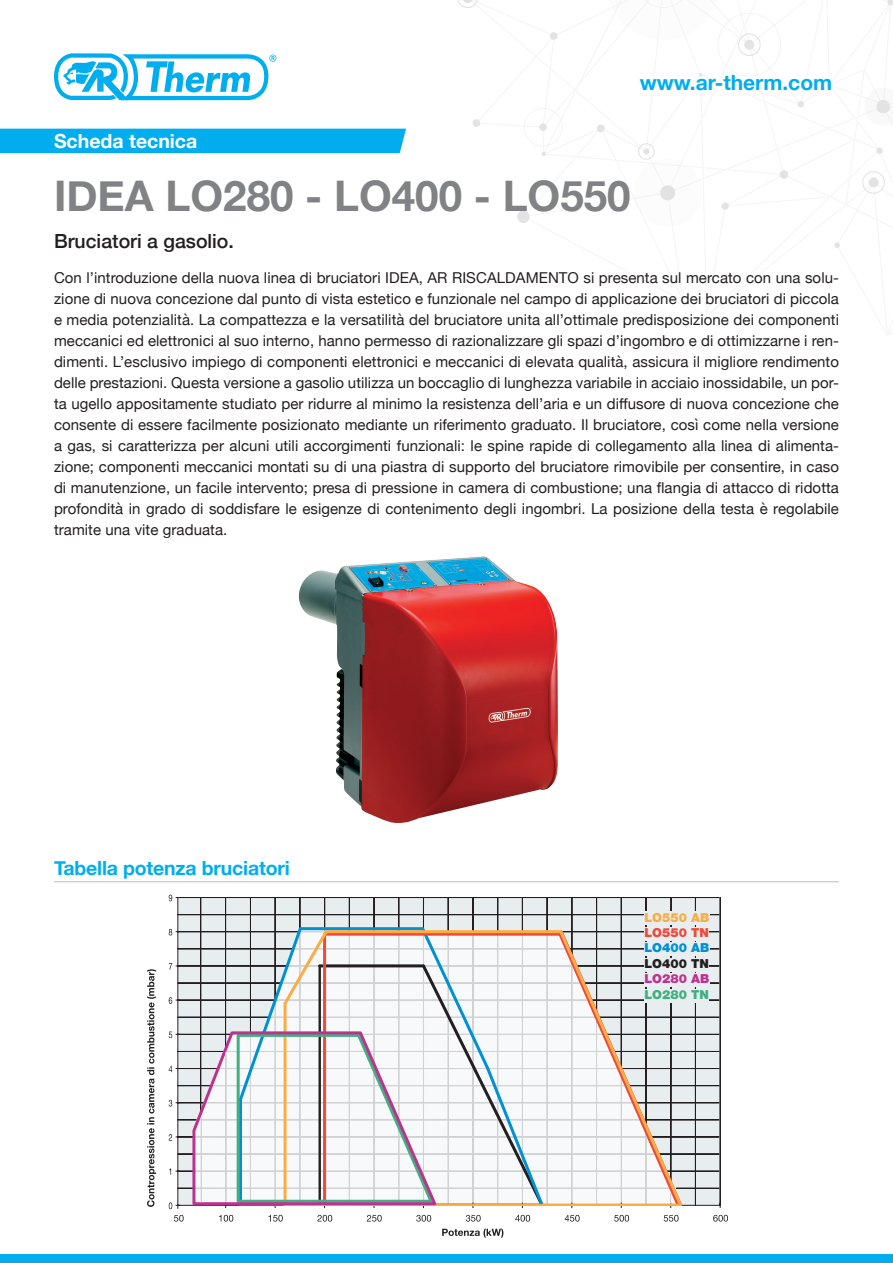
<style>
.page{position:relative;width:893px;height:1263px;background:#fff}
.page>*{position:absolute;margin:0;border:0;box-sizing:border-box;transform-origin:0 0}
.t1{font:700 42.15px "Helvetica Neue";color:#808285}
.t2{font:700 21px "Helvetica Neue";color:#00aeef}
.t3{font:700 19.5px "Helvetica Neue";letter-spacing:-.01em;color:#00aeef}
.t4{font:500 19.5px "Helvetica Neue";color:#231f20}
.t5{font:700 19.5px "Helvetica Neue";color:#fff}
.t6{font:15px/21px "Helvetica Neue";letter-spacing:.005em;color:#231f20;text-align:justify}
.t7{font:900 12.45px/15.5px "Helvetica Neue";color:#faad45;text-align:justify}
.t8{font:900 12.45px "Helvetica Neue";color:#40b081}
.t9{font:900 12.45px "Helvetica Neue";color:#bd328e}
.s1{color:#ef4939}
.s2{color:#0090d4}
.s3{color:#231f20}
</style>
<div class="page">
<svg style="left:457px;top:0;width:436px;height:248px"></svg>
<svg style="left:54px;top:53px;width:222px;height:48px"></svg>
<div style="left:0;top:1254px;width:893px;height:9px;background:#00aeef"></div>
<img style="left:298px;top:556px;width:260px;height:267px">
<hr style="left:54px;top:881px;width:785px;height:1px;background:#bcbdc0">
<div style="left:178px;top:897px;width:542px;height:308px;background:#e8eef0"></div>
<hr style="left:250px;top:897px;width:1px;height:308px;background:#231f20">
<hr style="left:300px;top:897px;width:1px;height:308px;background:#231f20">
<hr style="left:349px;top:897px;width:1px;height:308px;background:#231f20">
<hr style="left:399px;top:897px;width:1px;height:308px;background:#231f20">
<hr style="left:398px;top:897px;width:1px;height:308px;background:#231f20">
<hr style="left:448px;top:897px;width:1px;height:308px;background:#231f20">
<hr style="left:497px;top:897px;width:1px;height:308px;background:#231f20">
<hr style="left:547px;top:897px;width:1px;height:308px;background:#231f20">
<hr style="left:275px;top:897px;width:1px;height:308px;background:#231f20">
<hr style="left:324px;top:897px;width:1px;height:308px;background:#231f20">
<hr style="left:374px;top:897px;width:1px;height:308px;background:#231f20">
<hr style="left:423px;top:897px;width:1px;height:308px;background:#231f20">
<hr style="left:473px;top:897px;width:1px;height:308px;background:#231f20">
<hr style="left:522px;top:897px;width:1px;height:308px;background:#231f20">
<hr style="left:596px;top:897px;width:1px;height:308px;background:#231f20">
<hr style="left:646px;top:897px;width:1px;height:308px;background:#231f20">
<hr style="left:695px;top:897px;width:1px;height:308px;background:#231f20">
<hr style="left:572px;top:897px;width:1px;height:308px;background:#231f20">
<hr style="left:571px;top:897px;width:1px;height:308px;background:#231f20">
<hr style="left:621px;top:897px;width:1px;height:308px;background:#231f20">
<div style="left:670px;top:897px;width:1px;height:308px;border:1px solid #231f20"></div>
<hr style="left:178px;top:983px;width:541px;height:1px;background:#231f20">
<hr style="left:178px;top:948px;width:541px;height:1px;background:#231f20">
<svg style="left:178px;top:915px;width:466px;height:1px"></svg>
<hr style="left:178px;top:914px;width:541px;height:1px;background:#231f20">
<hr style="left:178px;top:1000px;width:541px;height:1px;background:#231f20">
<hr style="left:178px;top:965px;width:541px;height:1px;background:#231f20">
<hr style="left:178px;top:931px;width:541px;height:1px;background:#231f20">
<hr style="left:178px;top:1154px;width:541px;height:1px;background:#231f20">
<hr style="left:178px;top:1119px;width:541px;height:1px;background:#231f20">
<hr style="left:178px;top:1085px;width:541px;height:1px;background:#231f20">
<hr style="left:178px;top:1051px;width:541px;height:1px;background:#231f20">
<hr style="left:178px;top:1017px;width:541px;height:1px;background:#231f20">
<hr style="left:178px;top:1171px;width:541px;height:1px;background:#231f20">
<hr style="left:178px;top:1136px;width:541px;height:1px;background:#231f20">
<hr style="left:178px;top:1102px;width:541px;height:1px;background:#231f20">
<hr style="left:178px;top:1068px;width:541px;height:1px;background:#231f20">
<hr style="left:178px;top:1034px;width:541px;height:1px;background:#231f20">
<hr style="left:178px;top:897px;width:541px;height:1px;background:#231f20">
<hr style="left:178px;top:1205px;width:542px;height:1px;background:#231f20">
<hr style="left:177px;top:897px;width:1px;height:312px;background:#231f20">
<hr style="left:720px;top:897px;width:1px;height:308px;background:#231f20">
<svg style="left:169px;top:894px;width:500px;height:7px"></svg>
<hr style="left:226px;top:897px;width:1px;height:151px;background:#231f20">
<hr style="left:225px;top:897px;width:1px;height:151px;background:#231f20">
<hr style="left:201px;top:897px;width:1px;height:214px;background:#231f20">
<hr style="left:200px;top:897px;width:1px;height:214px;background:#231f20">
<hr style="left:676px;top:1188px;width:43px;height:1px;background:#231f20">
<svg style="left:169px;top:929px;width:513px;height:280px"></svg>
<svg style="left:442px;top:1228px;width:61px;height:9px"></svg>
<svg style="left:147px;top:969px;width:9px;height:238px"></svg>
<svg style="left:219px;top:1215px;width:14px;height:6px"></svg>
<svg style="left:268px;top:1215px;width:15px;height:6px"></svg>
<svg style="left:317px;top:1215px;width:15px;height:6px"></svg>
<svg style="left:367px;top:1215px;width:15px;height:6px"></svg>
<svg style="left:416px;top:1215px;width:15px;height:6px"></svg>
<svg style="left:466px;top:1215px;width:15px;height:6px"></svg>
<svg style="left:515px;top:1215px;width:15px;height:6px"></svg>
<svg style="left:565px;top:1215px;width:15px;height:6px"></svg>
<svg style="left:614px;top:1215px;width:15px;height:6px"></svg>
<svg style="left:664px;top:1215px;width:14px;height:6px"></svg>
<svg style="left:713px;top:1215px;width:15px;height:6px"></svg>
<svg style="left:174px;top:1215px;width:10px;height:6px"></svg>
<div style="left:644px;top:911px;width:65px;height:14px;background:#e8eef0"></div>
<div style="left:644px;top:927px;width:65px;height:14px;background:#e8eef0"></div>
<div style="left:644px;top:942px;width:65px;height:14px;background:#e8eef0"></div>
<div style="left:644px;top:958px;width:65px;height:13px;background:#e8eef0"></div>
<div style="left:644px;top:989px;width:65px;height:13px;background:#e8eef0"></div>
<div style="left:644px;top:973px;width:65px;height:14px;background:#e8eef0"></div>
<div style="left:0;top:129px;width:406px;height:24px;background:#00aeef"></div>
<h2 class="t2" style="left:640px;top:66px;width:194px">www.ar-therm.com</h2>
<p class="t5" style="left:54px;top:125px;width:145px">Scheda tecnica</p>
<p class="t1" style="left:54px;top:163px;width:578px">IDEA LO280 - LO400 - LO550</p>
<p class="t4" style="left:54px;top:225px;width:181px">Bruciatori a gasolio.</p>
<p class="t6" style="left:54px;top:268px;width:786px">Con l’introduzione della nuova linea di bruciatori IDEA, AR RISCALDAMENTO si presenta sul mercato con una solu&shy;zione di nuova concezione dal punto di vista estetico e funzionale nel campo di applicazione dei bruciatori di piccola e media potenzialità. La compattezza e la versatilità del bruciatore unita all’ottimale predisposizione dei componenti meccanici ed elettronici al suo interno, hanno permesso di razionalizzare gli spazi d’ingombro e di ottimizzarne i ren&shy;dimenti. L’esclusivo impiego di componenti elettronici e meccanici di elevata qualità, assicura il migliore rendimento delle prestazioni. Questa versione a gasolio utilizza un boccaglio di lunghezza variabile in acciaio inossidabile, un por&shy;ta ugello appositamente studiato per ridurre al minimo la resistenza dell’aria e un diffusore di nuova concezione che consente di essere facilmente posizionato mediante un riferimento graduato. Il bruciatore, così come nella versione a gas, si caratterizza per alcuni utili accorgimenti funzionali: le spine rapide di collegamento alla linea di alimenta&shy;zione; componenti meccanici montati su di una piastra di supporto del bruciatore rimovibile per consentire, in caso di manutenzione, un facile intervento; presa di pressione in camera di combustione; una flangia di attacco di ridotta profondità in grado di soddisfare le esigenze di contenimento degli ingombri. La posizione della testa è regolabile tramite una vite graduata.</p>
<p class="t3" style="left:54px;top:853px;width:237px">Tabella potenza bruciatori</p>
<p class="t7" style="left:644px;top:909px;width:67px">LO550 AB <span class="s1">LO550 TN </span><span class="s2">LO400 AB </span><span class="s3">LO400 TN</span></p>
<p class="t8" style="left:644px;top:987px;width:66px">LO280 TN</p>
<p class="t9" style="left:644px;top:971px;width:67px">LO280 AB</p>
</div>
